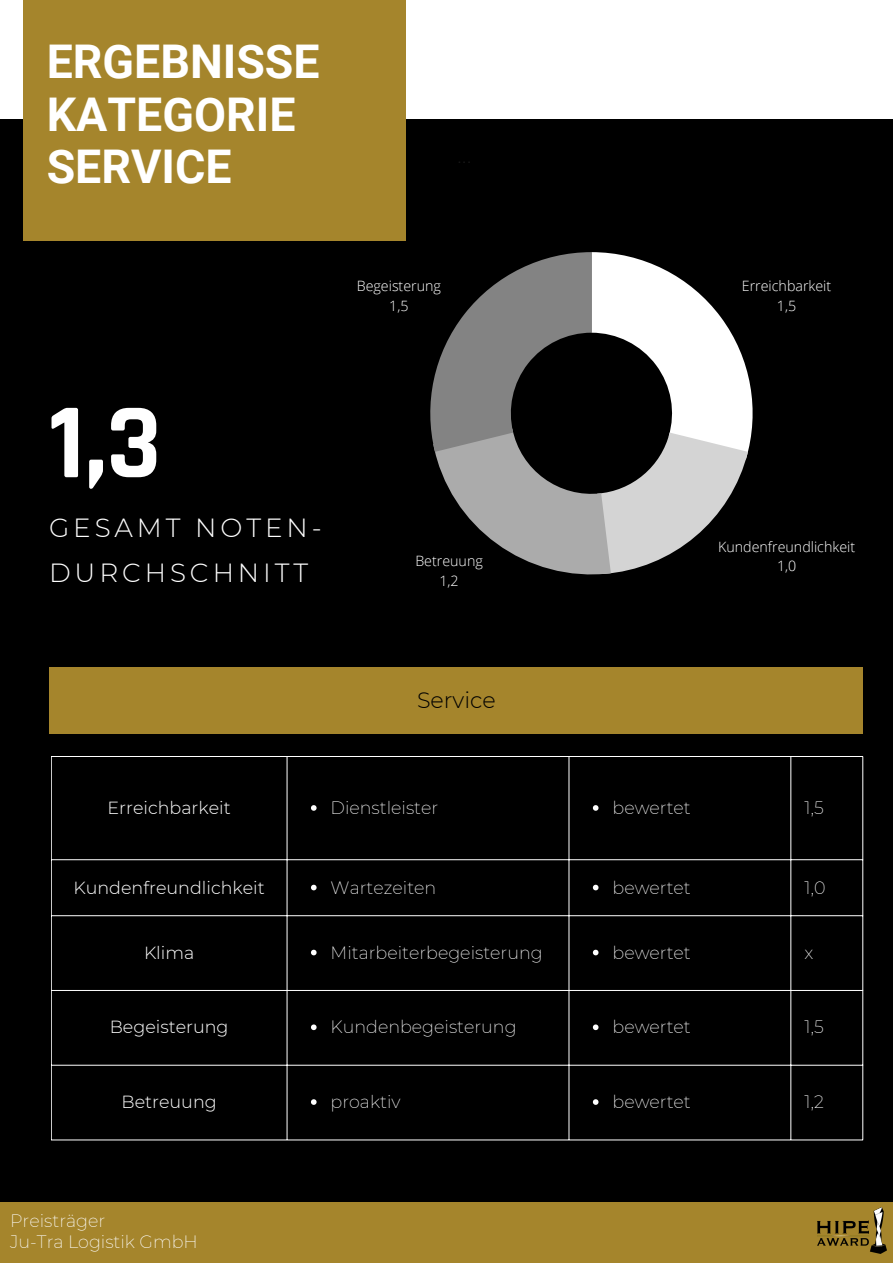
<style>
.page{position:relative;width:893px;height:1264px;background:#fff}
.page>*{position:absolute;margin:0;border:0;box-sizing:border-box;transform-origin:0 0}
.t1{font:700 107.85px "Rajdhani";color:#fff}
.t2{font:700 46.5px "Roboto";color:#fff}
.t3{font:300 26.25px/45px "Montserrat";letter-spacing:.15em;color:#fff}
.t4{font:300 22.2px "Montserrat";color:#000}
.t5{font:200 17.55px "Montserrat";color:#fff}
.t6{font:300 17.55px "Montserrat";color:#fff}
.t7{font:300 14.25px "Open Sans";color:#fff}
</style>
<div class="page">
<div style="left:0;top:0;width:892px;height:1262px;background:#000"></div>
<div style="left:0;top:0;width:892px;height:119px;background:#fff"></div>
<div style="left:23px;top:0;width:383px;height:240px;background:#a5852c"></div>
<div style="left:0;top:1201px;width:892px;height:61px;background:#a5852c"></div>
<img style="left:817px;top:1207px;width:69px;height:46px">
<svg style="left:430px;top:252px;width:322px;height:322px"></svg>
<div style="left:49px;top:667px;width:814px;height:67px;background:#a5852c"></div>
<svg style="left:311px;top:805px;width:5px;height:5px"></svg>
<svg style="left:593px;top:805px;width:5px;height:5px"></svg>
<svg style="left:311px;top:884px;width:5px;height:6px"></svg>
<svg style="left:593px;top:884px;width:5px;height:6px"></svg>
<svg style="left:311px;top:949px;width:5px;height:6px"></svg>
<svg style="left:593px;top:949px;width:5px;height:6px"></svg>
<svg style="left:311px;top:1024px;width:5px;height:6px"></svg>
<svg style="left:593px;top:1024px;width:5px;height:6px"></svg>
<svg style="left:311px;top:1099px;width:5px;height:5px"></svg>
<svg style="left:593px;top:1099px;width:5px;height:5px"></svg>
<hr style="left:51px;top:756px;width:1px;height:383px;background:#fff">
<hr style="left:287px;top:756px;width:1px;height:383px;background:#fff">
<hr style="left:568px;top:756px;width:1px;height:383px;background:#fff">
<hr style="left:790px;top:756px;width:1px;height:383px;background:#fff">
<hr style="left:862px;top:756px;width:1px;height:383px;background:#fff">
<hr style="left:51px;top:756px;width:812px;height:1px;background:#fff">
<hr style="left:51px;top:859px;width:812px;height:1px;background:#fff">
<hr style="left:51px;top:915px;width:812px;height:1px;background:#fff">
<hr style="left:51px;top:990px;width:812px;height:1px;background:#fff">
<hr style="left:51px;top:1064px;width:812px;height:1px;background:#fff">
<hr style="left:51px;top:1139px;width:812px;height:1px;background:#fff">
<p class="t2" style="left:47px;top:35px;width:274px">ERGEBNISSE</p>
<p class="t2" style="left:47px;top:87px;width:250px">KATEGORIE</p>
<p class="t2" style="left:47px;top:140px;width:186px">SERVICE</p>
<p class="t1" style="left:49px;top:377px;width:114px">1,3</p>
<p class="t3" style="left:49px;top:504px;width:274px">GESAMT NOTEN-<br>DURCHSCHNITT</p>
<p class="t7" style="left:357px;top:276px;width:86px">Begeisterung</p>
<p class="t7" style="left:389px;top:295px;width:21px">1,5</p>
<p class="t7" style="left:415px;top:551px;width:69px">Betreuung</p>
<p class="t7" style="left:439px;top:570px;width:21px">1,2</p>
<p class="t4" style="left:417px;top:686px;width:80px">Service</p>
<p class="t7" style="left:741px;top:276px;width:91px">Erreichbarkeit</p>
<p class="t7" style="left:776px;top:295px;width:21px">1,5</p>
<p class="t7" style="left:718px;top:536px;width:138px">Kundenfreundlichkeit</p>
<p class="t7" style="left:777px;top:556px;width:21px">1,0</p>
<p class="t6" style="left:107px;top:797px;width:125px">Erreichbarkeit</p>
<p class="t5" style="left:330px;top:797px;width:109px">Dienstleister</p>
<p class="t5" style="left:612px;top:797px;width:80px">bewertet</p>
<p class="t5" style="left:804px;top:797px;width:21px">1,5</p>
<p class="t6" style="left:73px;top:876px;width:193px">Kundenfreundlichkeit</p>
<p class="t5" style="left:330px;top:876px;width:107px">Wartezeiten</p>
<p class="t5" style="left:612px;top:876px;width:80px">bewertet</p>
<p class="t5" style="left:804px;top:876px;width:22px">1,0</p>
<p class="t6" style="left:144px;top:941px;width:52px">Klima</p>
<p class="t5" style="left:330px;top:941px;width:213px">Mitarbeiterbegeisterung</p>
<p class="t5" style="left:612px;top:941px;width:80px">bewertet</p>
<p class="t5" style="left:804px;top:941px;width:10px">x</p>
<p class="t6" style="left:110px;top:1016px;width:120px">Begeisterung</p>
<p class="t5" style="left:330px;top:1016px;width:187px">Kundenbegeisterung</p>
<p class="t5" style="left:612px;top:1016px;width:80px">bewertet</p>
<p class="t5" style="left:804px;top:1016px;width:21px">1,5</p>
<p class="t6" style="left:122px;top:1091px;width:97px">Betreuung</p>
<p class="t5" style="left:330px;top:1091px;width:71px">proaktiv</p>
<p class="t5" style="left:612px;top:1091px;width:80px">bewertet</p>
<p class="t5" style="left:804px;top:1091px;width:21px">1,2</p>
<p class="t5" style="left:10px;top:1209px;width:97px">Preisträger</p>
<p class="t5" style="left:10px;top:1231px;width:189px">Ju-Tra Logistik GmbH</p>
</div>
